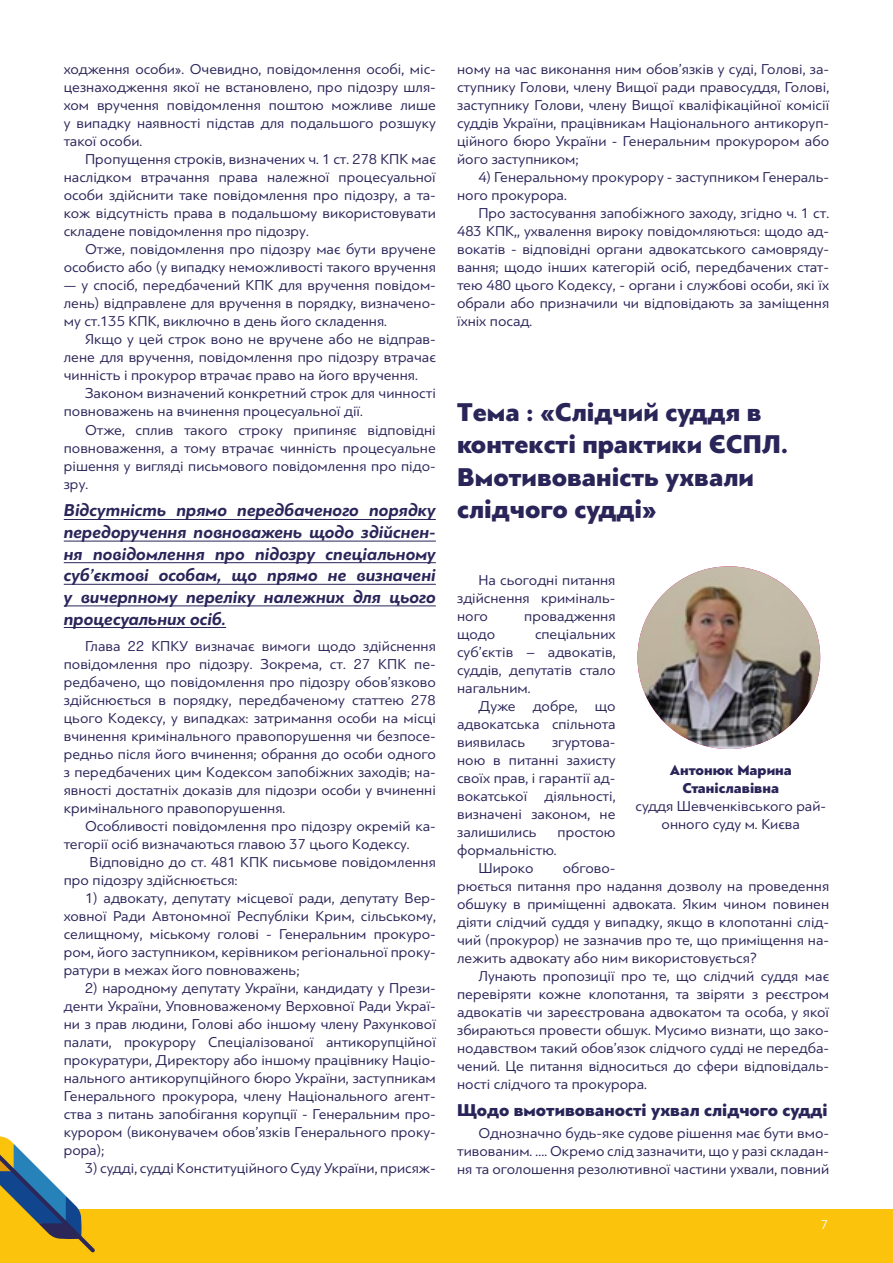
<style>
.page{position:relative;width:893px;height:1263px;background:#fff}
.page>*{position:absolute;margin:0;border:0;box-sizing:border-box;transform-origin:0 0}
.t1{font:900 27px/32.4px "PF Bague Sans Pro";color:#2a2559}
.t2{font:italic 700 18px/21.6px "PF Bague Sans Pro";color:#2a2559;text-align:justify}
.t3{font:900 18px "PF Bague Sans Pro";color:#2a2559}
.t4{font:15px/18px "PF Bague Sans Pro";color:#2a2559;text-align:justify}
.t5{font:900 15px/18px "PF Bague Sans Pro";color:#2a2559;text-align:center}
.t6{font:13.5px "PF Bague Sans Pro";color:#fff}
</style>
<div class="page">
<div style="left:0;top:1209px;width:893px;height:54px;background:#fbc30c"></div>
<svg style="left:0;top:1136px;width:95px;height:116px"></svg>
<hr style="left:64px;top:519px;width:372px;height:1px;background:#2a2559">
<hr style="left:64px;top:541px;width:372px;height:1px;background:#2a2559">
<hr style="left:64px;top:562px;width:372px;height:1px;background:#2a2559">
<hr style="left:64px;top:584px;width:372px;height:1px;background:#2a2559">
<hr style="left:64px;top:606px;width:372px;height:1px;background:#2a2559">
<hr style="left:64px;top:627px;width:162px;height:1px;background:#2a2559">
<img style="left:637px;top:566px;width:183px;height:183px;border-radius:91px">
<p class="t4" style="left:64px;top:61px;width:374px">ходження особи». Очевидно, повідомлення особі, міс&shy;цезнаходження якої не встановлено, про підозру шля&shy;хом вручення повідомлення поштою можливе лише у випадку наявності підстав для подальшого розшуку такої особи.</p>
<p class="t4" style="left:64px;top:151px;width:374px;text-indent:21px">Пропущення строків, визначених ч. 1 ст. 278 КПК має наслідком втрачання права належної процесуальної особи здійснити таке повідомлення про підозру, а та&shy;кож відсутність права в подальшому використовувати складене повідомлення про підозру.</p>
<p class="t4" style="left:64px;top:241px;width:374px;text-align:right">Отже, повідомлення про підозру має бути вручене особисто або (у випадку неможливості такого вручення</p>
<p class="t4" style="left:64px;top:277px;width:374px">— у спосіб, передбачений КПК для вручення повідом&shy;лень) відправлене для вручення в порядку, визначено&shy;му ст.135 КПК, виключно в день його складення.</p>
<p class="t4" style="left:64px;top:331px;width:374px;text-indent:21px">Якщо у цей строк воно не вручене або не відправ&shy;лене для вручення, повідомлення про підозру втрачає чинність і прокурор втрачає право на його вручення.</p>
<p class="t4" style="left:64px;top:385px;width:374px;text-indent:21px">Законом визначений конкретний строк для чинності повноважень на вчинення процесуальної дії.</p>
<p class="t4" style="left:64px;top:421px;width:374px;text-indent:21px">Отже, сплив такого строку припиняє відповідні повноваження, а тому втрачає чинність процесуальне рішення у вигляді письмового повідомлення про підо&shy;зру.</p>
<p class="t2" style="left:64px;top:500px;width:374px">Відсутність прямо передбаченого порядку передоручення повноважень щодо здійснен&shy;ня повідомлення про підозру спеціальному суб’єктові особам, що прямо не визначені у вичерпному переліку належних для цього процесуальних осіб.</p>
<p class="t4" style="left:64px;top:637px;width:374px;text-indent:21px">Глава 22 КПКУ визначає вимоги щодо здійснення повідомлення про підозру. Зокрема, ст. 27 КПК пе&shy;редбачено, що повідомлення про підозру обов’язково здійснюється в порядку, передбаченому статтею 278 цього Кодексу, у випадках: затримання особи на місці вчинення кримінального правопорушення чи безпосе&shy;редньо після його вчинення; обрання до особи одного з передбачених цим Кодексом запобіжних заходів; на&shy;явності достатніх доказів для підозри особи у вчиненні кримінального правопорушення.</p>
<p class="t4" style="left:64px;top:817px;width:374px;text-indent:21px">Особливості повідомлення про підозру окремій ка&shy;тегорії осіб визначаються главою 37 цього Кодексу.</p>
<p class="t4" style="left:64px;top:853px;width:374px;text-indent:26px">Відповідно до ст. 481 КПК письмове повідомлення про підозру здійснюється:</p>
<p class="t4" style="left:64px;top:889px;width:374px;text-indent:21px">1) адвокату, депутату місцевої ради, депутату Вер&shy;ховної Ради Автономної Республіки Крим, сільському, селищному, міському голові - Генеральним прокуро&shy;ром, його заступником, керівником регіональної проку&shy;ратури в межах його повноважень;</p>
<p class="t4" style="left:64px;top:979px;width:374px;text-indent:21px">2) народному депутату України, кандидату у Прези&shy;денти України, Уповноваженому Верховної Ради Украї&shy;ни з прав людини, Голові або іншому члену Рахункової палати, прокурору Спеціалізованої антикорупційної прокуратури, Директору або іншому працівнику Націо&shy;нального антикорупційного бюро України, заступникам Генерального прокурора, члену Національного агент&shy;ства з питань запобігання корупції - Генеральним про&shy;курором (виконувачем обов’язків Генерального проку&shy;рора);</p>
<p class="t4" style="left:85px;top:1159px;width:352px">3) судді, судді Конституційного Суду України, присяж-</p>
<p class="t4" style="left:457px;top:61px;width:374px">ному на час виконання ним обов’язків у суді, Голові, за&shy;ступнику Голови, члену Вищої ради правосуддя, Голові, заступнику Голови, члену Вищої кваліфікаційної комісії суддів України, працівникам Національного антикоруп&shy;ційного бюро України - Генеральним прокурором або його заступником;</p>
<p class="t4" style="left:457px;top:169px;width:374px;text-indent:21px">4) Генеральному прокурору - заступником Генераль&shy;ного прокурора.</p>
<p class="t4" style="left:457px;top:205px;width:374px;text-indent:21px">Про застосування запобіжного заходу, згідно ч. 1 ст.<br>483 КПК,, ухвалення вироку повідомляються: щодо ад&shy;вокатів - відповідні органи адвокатського самовряду&shy;вання; щодо інших категорій осіб, передбачених стат&shy;тею 480 цього Кодексу, - органи і службові особи, які їх обрали або призначили чи відповідають за заміщення їхніх посад.</p>
<h1 class="t1" style="left:457px;top:396px;width:333px">Тема : «Слідчий суддя в контексті практики ЄСПЛ.<br>Вмотивованість ухвали слідчого судді»</h1>
<p class="t4" style="left:457px;top:571px;width:160px;text-indent:21px">На сьогодні питання здійснення криміналь&shy;ного</p>
<p class="t4" style="left:524px;top:607px;width:93px">провадження</p>
<p class="t4" style="left:457px;top:625px;width:160px;text-indent:78px">спеціальних суб’єктів – адвокатів, суддів, депутатів стало нагальним.</p>
<p class="t4" style="left:457px;top:697px;width:160px;text-indent:21px">Дуже добре, що адвокатська спільнота виявилась</p>
<p class="t4" style="left:457px;top:625px;width:40px">щодо</p>
<p class="t4" style="left:457px;top:733px;width:160px;text-indent:95px">згуртова&shy;ною в питанні захисту своїх прав, і гарантії ад&shy;вокатської діяльності, визначені законом, не залишились</p>
<p class="t4" style="left:557px;top:823px;width:59px">простою</p>
<p class="t5" style="left:670px;top:761px;width:124px">Антонюк Марина<br>Станіславівна</p>
<p class="t4" style="left:635px;top:797px;width:192px;text-align:center">суддя Шевченківського рай&shy;онного суду м. Києва</p>
<p class="t4" style="left:457px;top:841px;width:101px;text-align:center">формальністю.<br>Широко</p>
<p class="t4" style="left:457px;top:859px;width:374px;text-align:left;text-indent:106px">обгово-<br>рюється питання про надання дозволу на проведення обшуку в приміщенні адвоката. Яким чином повинен діяти слідчий суддя у випадку, якщо в клопотанні слід&shy;чий (прокурор) не зазначив про те, що приміщення на&shy;лежить адвокату або ним використовується?</p>
<p class="t4" style="left:457px;top:967px;width:374px;text-indent:21px">Лунають пропозиції про те, що слідчий суддя має перевіряти кожне клопотання, та звіряти з реєстром адвокатів чи зареєстрована адвокатом та особа, у якої збираються провести обшук. Мусимо визнати, що зако&shy;нодавством такий обов’язок слідчого судді не передба&shy;чений. Це питання відноситься до сфери відповідаль&shy;ності слідчого та прокурора.</p>
<p class="t3" style="left:457px;top:1098px;width:372px">Щодо вмотивованості ухвал слідчого судді</p>
<p class="t4" style="left:457px;top:1124px;width:374px;text-indent:21px">Однозначно будь-яке судове рішення має бути вмо&shy;тивованим. …. Окремо слід зазначити, що у разі складан&shy;ня та оголошення резолютивної частини ухвали, повний</p>
<p class="t6" style="left:821px;top:1217px;width:9px">7</p>
</div>
